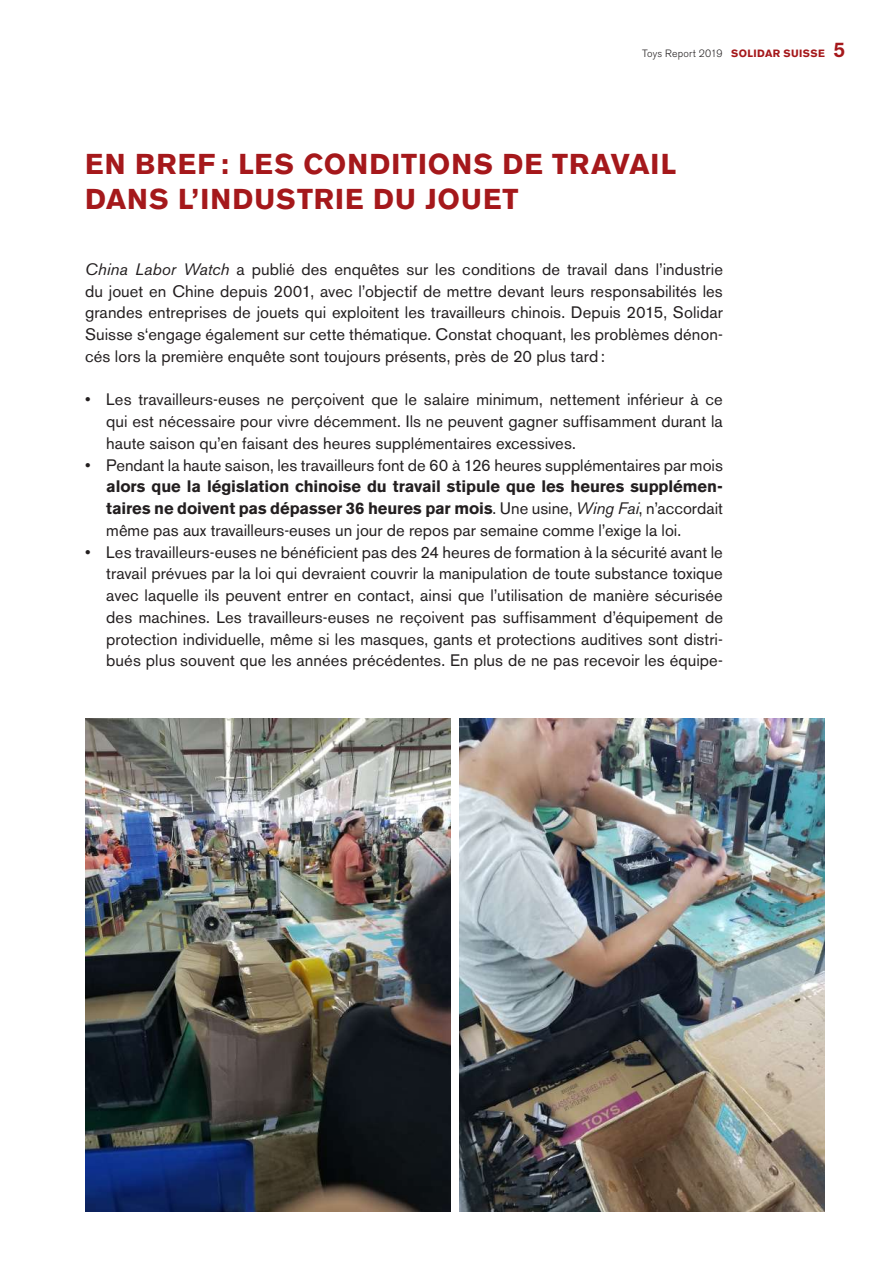
<style>
.page{position:relative;width:893px;height:1263px;background:#fff}
.page>*{position:absolute;margin:0;border:0;box-sizing:border-box;transform-origin:0 0}
.t1{font:700 28.5px/34.2px "Akzidenz Grotesk BE";letter-spacing:.04em;color:#a5181b}
.t2{font:16.5px/21.8px "Akzidenz Grotesk BE";letter-spacing:.005em;color:#231f20;text-align:justify}
.t3{font:700 16.5px/21.8px "Akzidenz Grotesk BE";letter-spacing:-.005em;color:#231f20;text-align:justify}
.t4{font:300 10.5px "Akzidenz Grotesk BE";letter-spacing:.015em;color:#231f20}
.s1{font-weight:700;color:#a5181b}
.s2{font-weight:500;font-size:21px;color:#a5181b}
.s3{font-style:italic}
.s4{font-weight:400}
.s5{font-weight:400;font-style:italic}
</style>
<div class="page">
<img style="left:85px;top:719px;width:366px;height:493px">
<img style="left:459px;top:719px;width:366px;height:493px">
<p class="t4" style="left:642px;top:48px;width:205px">Toys Report 2019 <span class="s1">SOLIDAR SUISSE</span> <span class="s2">5</span></p>
<h1 class="t1" style="left:85px;top:148px;width:593px">EN BREF : LES CONDITIONS DE TRAVAIL<br>DANS L’INDUSTRIE DU JOUET</h1>
<p class="t2" style="left:85px;top:258px;width:639px"><span class="s3">China Labor Watch</span> a publié des enquêtes sur les conditions de travail dans l’industrie du jouet en Chine depuis 2001, avec l’objectif de mettre devant leurs responsabilités les grandes entreprises de jouets qui exploitent les travailleurs chinois. Depuis 2015, Solidar Suisse s‘engage également sur cette thématique. Constat choquant, les problèmes dénon&shy;cés lors la première enquête sont toujours présents, près de 20 plus tard:</p>
<p class="t2" style="left:106px;top:389px;width:618px;text-indent:-21px">• Les travailleurs-euses ne perçoivent que le salaire minimum, nettement inférieur à ce qui est nécessaire pour vivre décemment. Ils ne peuvent gagner suffisamment durant la haute saison qu’en faisant des heures supplémentaires excessives.</p>
<p class="t2" style="left:85px;top:454px;width:639px">• Pendant la haute saison, les travailleurs font de 60 à 126 heures supplémentaires par mois</p>
<p class="t3" style="left:106px;top:476px;width:618px">alors que la législation chinoise du travail stipule que les heures supplémen&shy;taires ne doivent pas dépasser 36 heures par mois<span class="s4">. Une usine,</span> <span class="s5">Wing Fai</span><span class="s4">, n’accordait même pas aux travailleurs-euses un jour de repos par semaine comme l’exige la loi.</span></p>
<p class="t2" style="left:106px;top:541px;width:618px;text-indent:-21px">• Les travailleurs-euses ne bénéficient pas des 24 heures de formation à la sécurité avant le travail prévues par la loi qui devraient couvrir la manipulation de toute substance toxique avec laquelle ils peuvent entrer en contact, ainsi que l’utilisation de manière sécurisée des machines. Les travailleurs-euses ne reçoivent pas suffisamment d’équipement de protection individuelle, même si les masques, gants et protections auditives sont distri&shy;bués plus souvent que les années précédentes. En plus de ne pas recevoir les équipe-</p>
</div>
